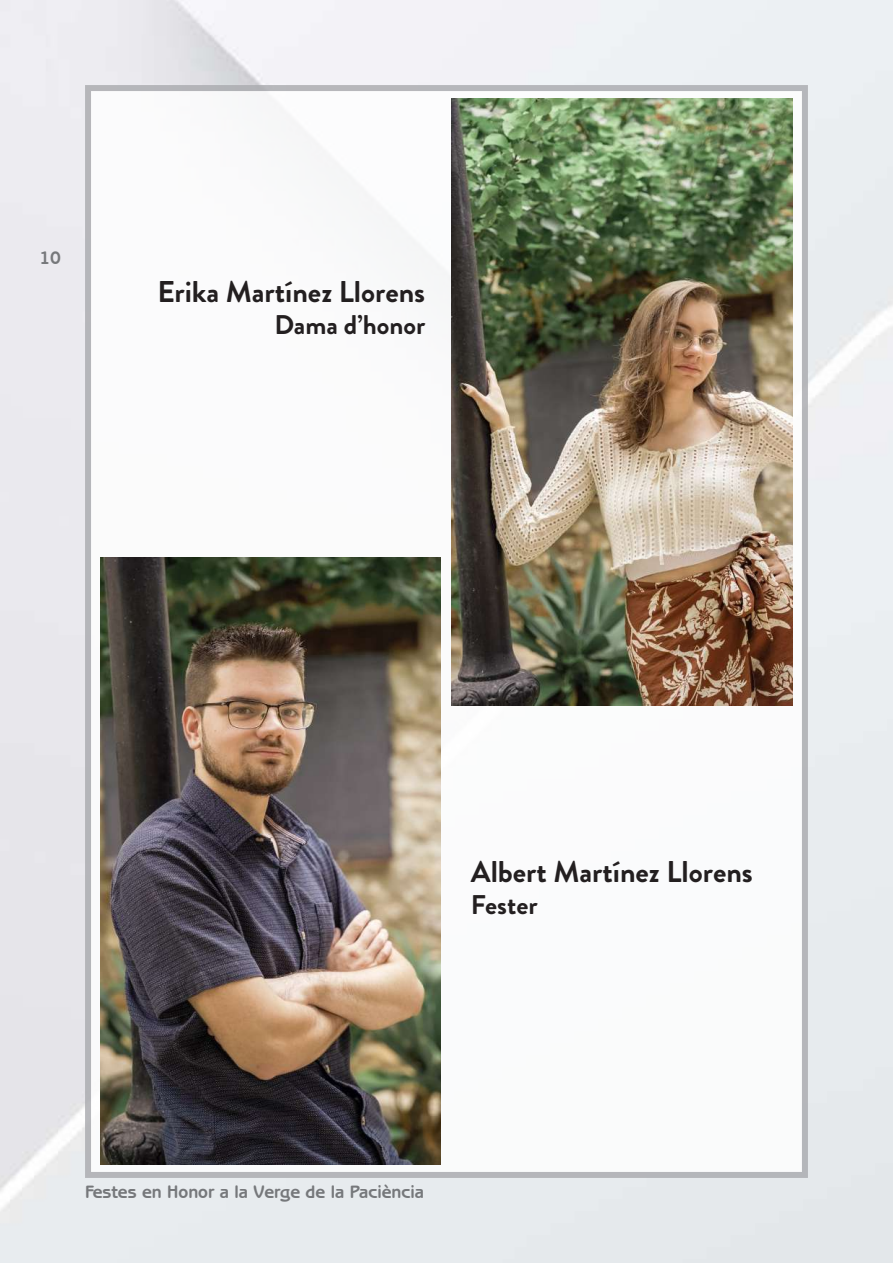
<style>
.page{position:relative;width:893px;height:1263px;background:#fff}
.page>*{position:absolute;margin:0;border:0;box-sizing:border-box;transform-origin:0 0}
.t1{font:700 30px "Brandon Grotesque";color:#231f20}
.t2{font:700 27px "Brandon Grotesque";color:#231f20}
.t3{font:700 18px "Benguiat Gothic IT Cby BT";color:#76787b}
</style>
<div class="page">
<div style="left:85px;top:85px;width:723px;height:1093px;background:#fff;border:6px solid #aaabaf"></div>
<img style="left:100px;top:557px;width:341px;height:608px">
<img style="left:452px;top:98px;width:340px;height:608px">
<p class="t3" style="left:39px;top:246px;width:23px">10</p>
<p class="t1" style="left:157px;top:271px;width:269px">Erika Martínez Llorens</p>
<p class="t2" style="left:274px;top:306px;width:152px">Dama d’honor</p>
<p class="t1" style="left:471px;top:851px;width:283px">Albert Martínez Llorens</p>
<p class="t2" style="left:471px;top:886px;width:68px">Fester</p>
<p class="t3" style="left:85px;top:1181px;width:341px">Festes en Honor a la Verge de la Paciència</p>
</div>
